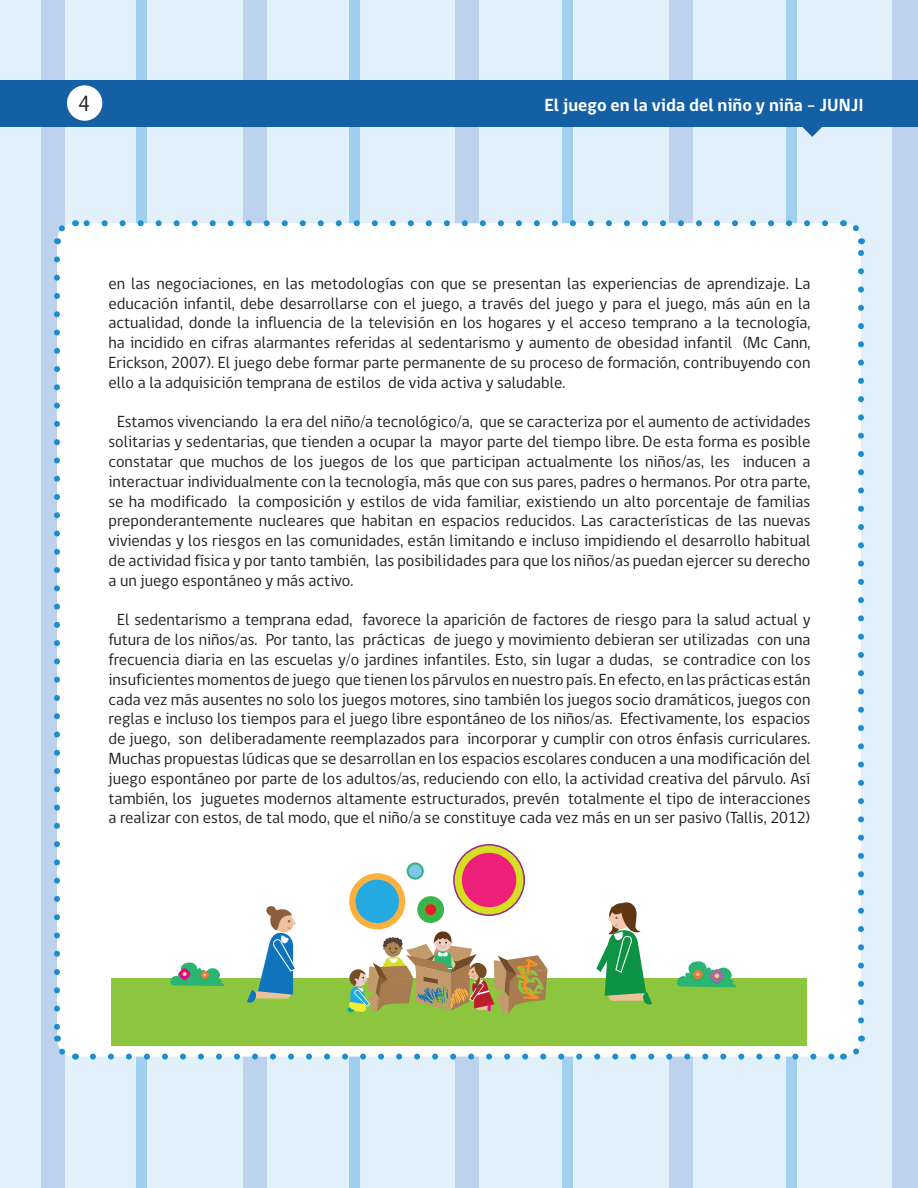
<style>
.page{position:relative;width:918px;height:1188px;background:#fff}
.page>*{position:absolute;margin:0;border:0;box-sizing:border-box;transform-origin:0 0}
.t1{font:22.5px "gob CL";color:#231f20}
.t2{font:700 18px "gob CL";color:#fff}
.t3{font:16.5px/19.8px "gob CL";color:#231f20;text-align:justify}
</style>
<div class="page">
<div style="left:0;top:0;width:915px;height:1188px;background:#e1f0fa"></div>
<div style="left:41px;top:0;width:24px;height:1188px;background:#bdd3ed"></div>
<div style="left:137px;top:0;width:10px;height:1188px;background:#a0cfef"></div>
<div style="left:243px;top:0;width:24px;height:1188px;background:#bdd3ed"></div>
<div style="left:349px;top:0;width:11px;height:1188px;background:#a0cfef"></div>
<div style="left:455px;top:0;width:24px;height:1188px;background:#bdd3ed"></div>
<div style="left:562px;top:0;width:11px;height:1188px;background:#a0cfef"></div>
<div style="left:669px;top:0;width:24px;height:1188px;background:#bdd3ed"></div>
<div style="left:786px;top:0;width:11px;height:1188px;background:#a0cfef"></div>
<div style="left:892px;top:0;width:26px;height:1188px;background:#bdd3ed"></div>
<div style="left:0;top:80px;width:918px;height:46px;background:#1560a4"></div>
<div style="left:67px;top:85px;width:35px;height:36px;background:#fff;border-radius:50%"></div>
<svg style="left:801px;top:126px;width:22px;height:11px"></svg>
<div style="left:57px;top:223px;width:804px;height:834px;background:#fff;border-radius:18px"></div>
<svg style="left:54px;top:259px;width:6px;height:771px"></svg>
<svg style="left:93px;top:1054px;width:741px;height:6px"></svg>
<svg style="left:858px;top:250px;width:6px;height:770px"></svg>
<svg style="left:84px;top:220px;width:741px;height:6px"></svg>
<svg style="left:54px;top:1036px;width:22px;height:24px"></svg>
<svg style="left:843px;top:1036px;width:22px;height:24px"></svg>
<svg style="left:842px;top:220px;width:22px;height:24px"></svg>
<svg style="left:54px;top:220px;width:22px;height:24px"></svg>
<div style="left:111px;top:978px;width:696px;height:68px;background:#8bc63e"></div>
<svg style="left:677px;top:961px;width:59px;height:26px"></svg>
<svg style="left:170px;top:962px;width:54px;height:24px"></svg>
<svg style="left:247px;top:906px;width:49px;height:97px"></svg>
<svg style="left:596px;top:902px;width:56px;height:103px"></svg>
<svg style="left:347px;top:931px;width:201px;height:83px"></svg>
<div style="left:349px;top:873px;width:56px;height:56px;background:#fbb03f;border-radius:50%"></div>
<div style="left:356px;top:880px;width:43px;height:43px;background:#24aae1;border-radius:50%"></div>
<div style="left:417px;top:896px;width:27px;height:27px;background:#3ab54a;border-radius:50%"></div>
<div style="left:425px;top:904px;width:11px;height:11px;background:#ee1d23;border-radius:50%"></div>
<svg style="left:453px;top:844px;width:72px;height:72px"></svg>
<div style="left:462px;top:853px;width:54px;height:54px;background:#ee1e7b;border-radius:50%"></div>
<svg style="left:407px;top:862px;width:17px;height:18px"></svg>
<div style="left:409px;top:864px;width:13px;height:14px;background:#7ec4ec;border-radius:50%"></div>
<p class="t1" style="left:78px;top:88px;width:14px">4</p>
<p class="t2" style="left:545px;top:93px;width:321px">El juego en la vida del niño y niña - JUNJI</p>
<p class="t3" style="left:108px;top:274px;width:704px">en las negociaciones, en las metodologías con que se presentan las experiencias de aprendizaje. La educación infantil, debe desarrollarse con el juego, a través del juego y para el juego, más aún en la actualidad, donde la influencia de la televisión en los hogares y el acceso temprano a la tecnología, ha incidido en cifras alarmantes referidas al sedentarismo y aumento de obesidad infantil (Mc Cann, Erickson, 2007). El juego debe formar parte permanente de su proceso de formación, contribuyendo con ello a la adquisición temprana de estilos de vida activa y saludable.</p>
<p class="t3" style="left:108px;top:412px;width:704px;text-indent:9px">Estamos vivenciando la era del niño/a tecnológico/a, que se caracteriza por el aumento de actividades solitarias y sedentarias, que tienden a ocupar la mayor parte del tiempo libre. De esta forma es posible constatar que muchos de los juegos de los que participan actualmente los niños/as, les inducen a interactuar individualmente con la tecnología, más que con sus pares, padres o hermanos. Por otra parte, se ha modificado la composición y estilos de vida familiar, existiendo un alto porcentaje de familias preponderantemente nucleares que habitan en espacios reducidos. Las características de las nuevas viviendas y los riesgos en las comunidades, están limitando e incluso impidiendo el desarrollo habitual de actividad física y por tanto también, las posibilidades para que los niños/as puedan ejercer su derecho a un juego espontáneo y más activo.</p>
<p class="t3" style="left:108px;top:610px;width:704px;text-align:center">El sedentarismo a temprana edad, favorece la aparición de factores de riesgo para la salud actual y futura de los niños/as. Por tanto, las prácticas de juego y movimiento debieran ser utilizadas con una frecuencia diaria en las escuelas y/o jardines infantiles. Esto, sin lugar a dudas, se contradice con los insuficientes momentos de juego que tienen los párvulos en nuestro país. En efecto, en las prácticas están cada vez más ausentes no solo los juegos motores, sino también los juegos socio dramáticos, juegos con reglas e incluso los tiempos para el juego libre espontáneo de los niños/as. Efectivamente, los espacios de juego, son deliberadamente reemplazados para incorporar y cumplir con otros énfasis curriculares.<br>Muchas propuestas lúdicas que se desarrollan en los espacios escolares conducen a una modificación del juego espontáneo por parte de los adultos/as, reduciendo con ello, la actividad creativa del párvulo. Así también, los juguetes modernos altamente estructurados, prevén totalmente el tipo de interacciones a realizar con estos, de tal modo, que el niño/a se constituye cada vez más en un ser pasivo (Tallis, 2012)</p>
</div>
